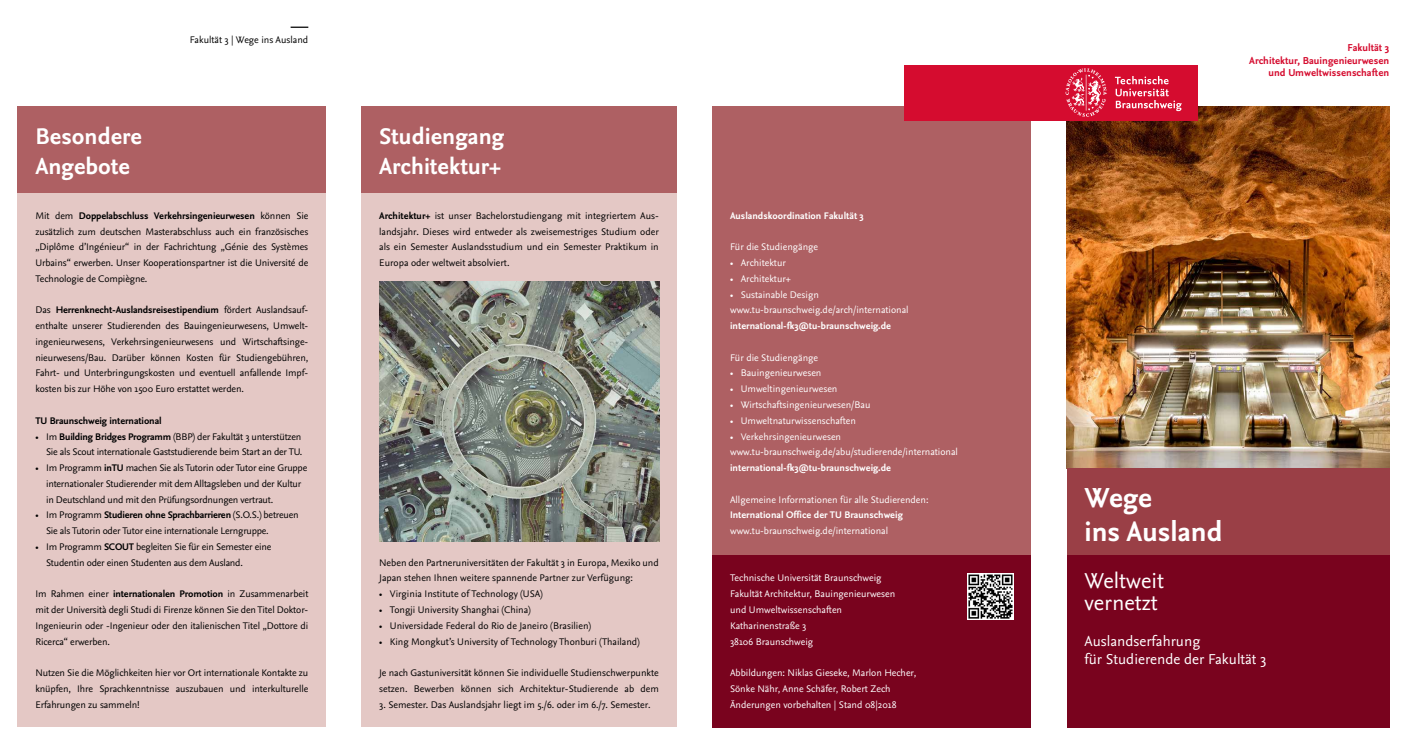
<style>
.page{position:relative;width:1407px;height:745px;background:#fff}
.page>*{position:absolute;margin:0;border:0;box-sizing:border-box;transform-origin:0 0}
.t1{font:700 28.75px/34.5px "Nexus Sans Pro";color:#fff}
.t2{font:700 23.75px/30px "Nexus Sans Pro";color:#fff}
.t3{font:22.5px/22.5px "Nexus Sans Pro";color:#fff}
.t4{font:15px/18px "Nexus Sans Pro";color:#fff}
.t5{font:700 10.5px/12.6px "Nexus Sans Pro";color:#d50c2f;text-align:right}
.t6{font:10px/15.8px "Nexus Sans Pro";letter-spacing:-.01em;color:#000;text-align:justify}
.t7{font:10px/15.8px "Nexus Sans Pro";color:#fff}
.t8{font:700 10px "Nexus Sans Pro";color:#fff}
.t9{font:700 10px "Nexus Sans Pro";letter-spacing:-.01em;color:#000}
.s1{font-weight:700}
</style>
<div class="page">
<img style="left:1067px;top:106px;width:322px;height:362px">
<div style="left:1067px;top:554px;width:322px;height:172px;background:#79031e"></div>
<div style="left:1067px;top:468px;width:322px;height:86px;background:#9a3f46"></div>
<div style="left:712px;top:106px;width:319px;height:448px;background:#ae6063"></div>
<div style="left:712px;top:554px;width:319px;height:172px;background:#79031e"></div>
<div style="left:904px;top:65px;width:148px;height:55px;background:#d50c2f"></div>
<div style="left:18px;top:106px;width:308px;height:620px;background:#e4c8c5"></div>
<svg style="left:291px;top:27px;width:17px;height:1px"></svg>
<div style="left:361px;top:106px;width:316px;height:620px;background:#e4c8c5"></div>
<div style="left:1049px;top:65px;width:149px;height:55px;background:#d50c2f"></div>
<svg style="left:1065px;top:68px;width:42px;height:49px"></svg>
<svg style="left:1115px;top:76px;width:66px;height:35px"></svg>
<div style="left:18px;top:106px;width:308px;height:86px;background:#ae6063"></div>
<svg style="left:967px;top:573px;width:46px;height:46px"></svg>
<img style="left:969px;top:573px;width:43px;height:46px">
<div style="left:361px;top:106px;width:316px;height:86px;background:#ae6063"></div>
<img style="left:379px;top:282px;width:280px;height:259px">
<h2 class="t2" style="left:35px;top:120px;width:108px">Besondere<br>Angebote</h2>
<p class="t6" style="left:190px;top:31px;width:120px">Fakultät 3 | Wege ins Ausland</p>
<p class="t6" style="left:35px;top:207px;width:274px">Mit dem <span class="s1">Doppelabschluss Verkehrsingenieurwesen</span> können Sie zusätzlich zum deutschen Masterabschluss auch ein französisches „Diplôme d’Ingénieur“ in der Fachrichtung „Génie des Systèmes Urbains“ erwerben. Unser Kooperationspartner ist die Université de Technologie de Compiègne.</p>
<p class="t6" style="left:35px;top:301px;width:274px">Das <span class="s1">Herrenknecht-Auslandsreisestipendium</span> fördert Auslandsauf&shy;enthalte unserer Studierenden des Bauingenieurwesens, Umwelt&shy;ingenieurwesens, Verkehrsingenieurwesens und Wirtschaftsinge&shy;nieurwesens/Bau. Darüber können Kosten für Studiengebühren, Fahrt- und Unterbringungskosten und eventuell anfallende Impf&shy;kosten bis zur Höhe von 1500 Euro erstattet werden.</p>
<p class="t9" style="left:35px;top:412px;width:128px">TU Braunschweig international</p>
<p class="t6" style="left:35px;top:427px;width:268px;text-align:right">• Im <span class="s1">Building Bridges Programm</span> (BBP) der Fakultät 3 unterstützen<br>Sie als Scout internationale Gaststudierende beim Start an der TU.</p>
<p class="t6" style="left:46px;top:459px;width:263px;text-align:left;text-indent:-11px">• Im Programm <span class="s1">inTU</span> machen Sie als Tutorin oder Tutor eine Gruppe internationaler Studierender mit dem Alltagsleben und der Kultur in Deutschland und mit den Prüfungsordnungen vertraut.</p>
<p class="t6" style="left:46px;top:506px;width:254px;text-indent:-11px">• Im Programm <span class="s1">Studieren ohne Sprachbarrieren</span> (S.O.S.) betreuen<br>Sie als Tutorin oder Tutor eine internationale Lerngruppe.</p>
<p class="t6" style="left:46px;top:538px;width:227px;text-indent:-11px">• Im Programm <span class="s1">SCOUT</span> begleiten Sie für ein Semester eine<br>Studentin oder einen Studenten aus dem Ausland.</p>
<p class="t6" style="left:35px;top:585px;width:274px">Im Rahmen einer <span class="s1">internationalen Promotion</span> in Zusammenarbeit mit der Università degli Studi di Firenze können Sie den Titel Doktor-Ingenieurin oder -Ingenieur oder den italienischen Titel „Dottore di Ricerca“ erwerben.</p>
<p class="t6" style="left:35px;top:664px;width:274px">Nutzen Sie die Möglichkeiten hier vor Ort internationale Kontakte zu knüpfen, Ihre Sprachkenntnisse auszubauen und interkulturelle Erfahrungen zu sammeln!</p>
<h2 class="t2" style="left:379px;top:120px;width:127px">Studiengang<br>Architektur+</h2>
<p class="t6" style="left:379px;top:207px;width:281px"><span class="s1">Architektur+</span> ist unser Bachelorstudiengang mit integriertem Aus&shy;landsjahr. Dieses wird entweder als zweisemestriges Studium oder als ein Semester Auslandsstudium und ein Semester Praktikum in Europa oder weltweit absolviert.</p>
<p class="t6" style="left:379px;top:553px;width:281px">Neben den Partneruniversitäten der Fakultät 3 in Europa, Mexiko und<br>Japan stehen Ihnen weitere spannende Partner zur Verfügung:</p>
<p class="t6" style="left:379px;top:585px;width:165px">• Virginia Institute of Technology (USA)</p>
<p class="t6" style="left:379px;top:601px;width:153px">• Tongji University Shanghai (China)</p>
<p class="t6" style="left:379px;top:616px;width:213px">• Universidade Federal do Rio de Janeiro (Brasilien)</p>
<p class="t6" style="left:379px;top:632px;width:262px">• King Mongkut’s University of Technology Thonburi (Thailand)</p>
<p class="t6" style="left:379px;top:664px;width:281px">Je nach Gastuniversität können Sie individuelle Studienschwerpunkte setzen. Bewerben können sich Architektur-Studierende ab dem</p>
<p class="t6" style="left:379px;top:695px;width:273px">3. Semester. Das Auslandsjahr liegt im 5./6. oder im 6./7. Semester.</p>
<p class="t8" style="left:730px;top:208px;width:135px">Auslandskoordination Fakultät 3</p>
<p class="t7" style="left:730px;top:238px;width:90px">Für die Studiengänge</p>
<p class="t7" style="left:730px;top:254px;width:57px">• Architektur</p>
<p class="t7" style="left:730px;top:270px;width:62px">• Architektur+</p>
<p class="t7" style="left:730px;top:286px;width:180px">• Sustainable Design www.tu-braunschweig.de/arch/international</p>
<p class="t8" style="left:730px;top:318px;width:162px">international-fk3@tu-braunschweig.de</p>
<p class="t7" style="left:730px;top:349px;width:90px">Für die Studiengänge</p>
<p class="t7" style="left:730px;top:364px;width:93px">• Bauingenieurwesen</p>
<p class="t7" style="left:730px;top:380px;width:109px">• Umweltingenieurwesen</p>
<p class="t7" style="left:730px;top:396px;width:142px">• Wirtschaftsingenieurwesen/Bau</p>
<p class="t7" style="left:730px;top:412px;width:127px">• Umweltnaturwissenschaften</p>
<p class="t7" style="left:730px;top:427px;width:229px">• Verkehrsingenieurwesen www.tu-braunschweig.de/abu/studierende/international</p>
<p class="t8" style="left:730px;top:460px;width:162px">international-fk3@tu-braunschweig.de</p>
<p class="t7" style="left:730px;top:490px;width:200px">Allgemeine Informationen für alle Studierenden:</p>
<p class="t8" style="left:730px;top:507px;width:174px">International Office der TU Braunschweig</p>
<p class="t7" style="left:730px;top:522px;width:159px">www.tu-braunschweig.de/international</p>
<p class="t7" style="left:730px;top:569px;width:167px">Technische Universität Braunschweig<br>Fakultät Architektur, Bauingenieurwesen und Umweltwissenschaften<br>Katharinenstraße 3<br>38106 Braunschweig</p>
<p class="t7" style="left:730px;top:664px;width:188px">Abbildungen: Niklas Gieseke, Marlon Hecher,<br>Sönke Nähr, Anne Schäfer, Robert Zech<br>Änderungen vorbehalten | Stand 08|2018</p>
<p class="t5" style="left:1249px;top:41px;width:142px">Fakultät 3<br>Architektur, Bauingenieurwesen und Umweltwissenschaften</p>
<h1 class="t1" style="left:1084px;top:478px;width:140px">Wege<br>ins Ausland</h1>
<h3 class="t3" style="left:1084px;top:567px;width:81px">Weltweit vernetzt</h3>
<h3 class="t4" style="left:1084px;top:631px;width:183px">Auslandserfahrung<br>für Studierende der Fakultät 3</h3>
</div>
